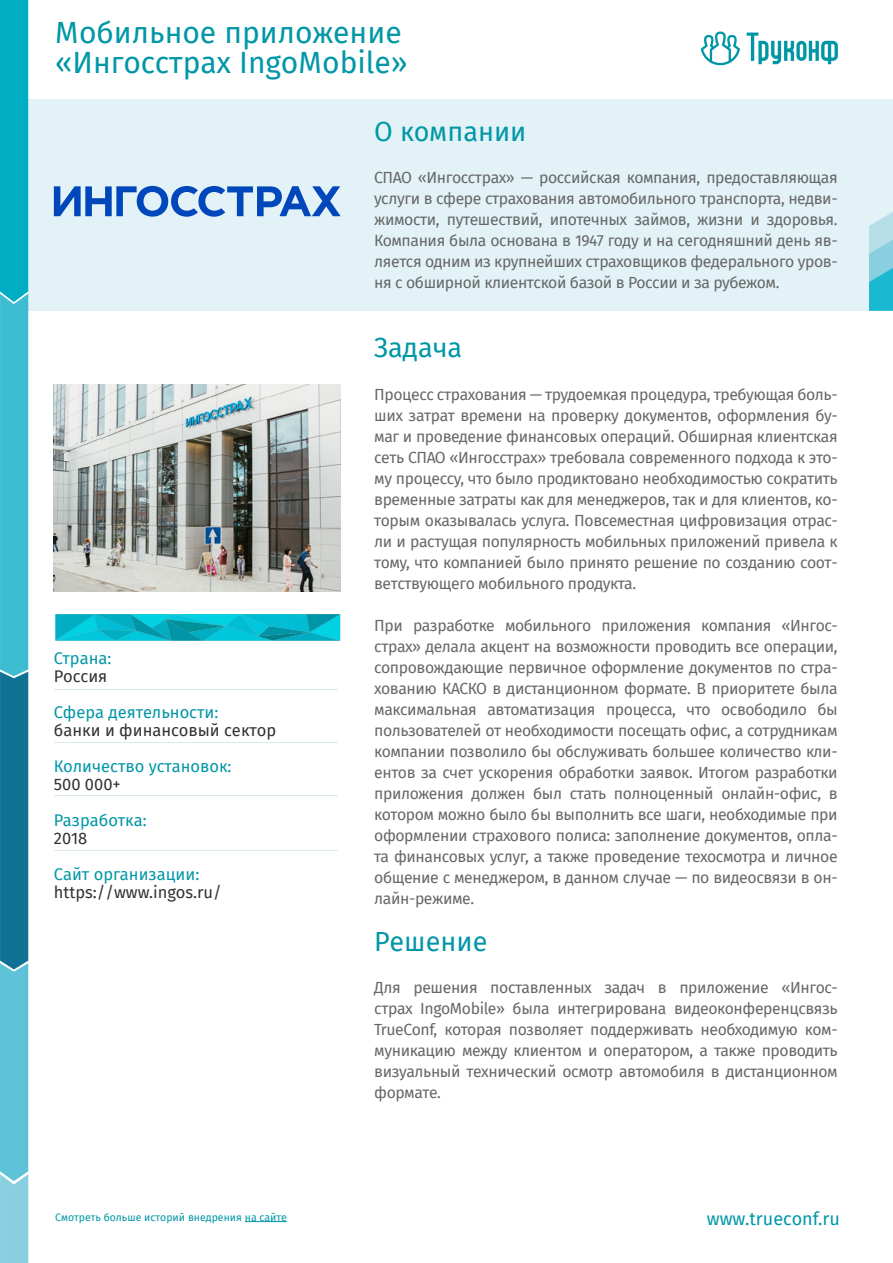
<style>
.page{position:relative;width:893px;height:1263px;background:#fff}
.page>*{position:absolute;margin:0;border:0;box-sizing:border-box;transform-origin:0 0}
.t1{font:30px/30px "Fira Sans";color:#0197a7}
.t2{font:27px "Fira Sans";color:#0197a7}
.t3{font:18px "Fira Sans";color:#0197a7}
.t4{font:16.5px "Fira Sans";color:#0197a7}
.t5{font:16.5px "Fira Sans";color:#333232}
.t6{font:15.75px/21px "Fira Sans";letter-spacing:-.025em;color:#666766;text-align:justify}
.t7{font:10.5px "Fira Sans";color:#0197a7}
</style>
<div class="page">
<img style="left:54px;top:385px;width:286px;height:206px">
<hr style="left:245px;top:1221px;width:42px;height:1px;background:#0197a7">
<div style="left:28px;top:99px;width:865px;height:212px;background:#e2f2f7"></div>
<svg style="left:0;top:0;width:28px;height:1263px;background:#31aac1"></svg>
<svg style="left:869px;top:212px;width:24px;height:99px;background:#74cdde"></svg>
<hr style="left:54px;top:689px;width:284px;height:1px;background:#107392">
<hr style="left:54px;top:742px;width:284px;height:1px;background:#107392">
<hr style="left:54px;top:795px;width:284px;height:1px;background:#107392">
<hr style="left:54px;top:850px;width:284px;height:1px;background:#107392">
<svg style="left:55px;top:614px;width:285px;height:27px;background:#06b6c9"></svg>
<svg style="left:54px;top:186px;width:286px;height:31px"></svg>
<svg style="left:701px;top:32px;width:39px;height:34px"></svg>
<svg style="left:747px;top:33px;width:91px;height:31px"></svg>
<h1 class="t1" style="left:55px;top:17px;width:354px">Мобильное приложение «Ингосстрах IngoMobile»</h1>
<h2 class="t2" style="left:374px;top:111px;width:154px">О компании</h2>
<p class="t6" style="left:374px;top:166px;width:465px">СПАО «Ингосстрах» — российская компания, предоставляющая услуги в сфере страхования автомобильного транспорта, недви&shy;жимости, путешествий, ипотечных займов, жизни и здоровья.<br>Компания была основана в 1947 году и на сегодняшний день яв&shy;ляется одним из крупнейших страховщиков федерального уров&shy;ня с обширной клиентской базой в России и за рубежом.</p>
<p class="t4" style="left:54px;top:646px;width:59px">Страна:</p>
<p class="t5" style="left:54px;top:664px;width:55px">Россия</p>
<p class="t4" style="left:54px;top:700px;width:166px">Сфера деятельности:</p>
<p class="t5" style="left:54px;top:718px;width:224px">банки и финансовый сектор</p>
<p class="t4" style="left:54px;top:754px;width:179px">Количество установок:</p>
<p class="t5" style="left:54px;top:772px;width:68px">500 000+</p>
<p class="t4" style="left:54px;top:808px;width:94px">Разработка:</p>
<p class="t5" style="left:54px;top:826px;width:35px">2018</p>
<p class="t4" style="left:54px;top:862px;width:147px">Сайт организации:</p>
<p class="t5" style="left:54px;top:880px;width:169px">https://www.ingos.ru/</p>
<p class="t7" style="left:55px;top:1209px;width:233px">Смотреть больше историй внедрения на сайте</p>
<h2 class="t2" style="left:374px;top:328px;width:90px">Задача</h2>
<p class="t6" style="left:374px;top:383px;width:465px">Процесс страхования — трудоемкая процедура, требующая боль&shy;ших затрат времени на проверку документов, оформления бу&shy;маг и проведение финансовых операций. Обширная клиентская сеть СПАО «Ингосстрах» требовала современного подхода к это&shy;му процессу, что было продиктовано необходимостью сократить временные затраты как для менеджеров, так и для клиентов, ко&shy;торым оказывалась услуга. Повсеместная цифровизация отрас&shy;ли и растущая популярность мобильных приложений привела к тому, что компанией было принято решение по созданию соот&shy;ветствующего мобильного продукта.</p>
<p class="t6" style="left:374px;top:614px;width:465px">При разработке мобильного приложения компания «Ингос&shy;страх» делала акцент на возможности проводить все операции, сопровождающие первичное оформление документов по стра&shy;хованию КАСКО в дистанционном формате. В приоритете была максимальная автоматизация процесса, что освободило бы пользователей от необходимости посещать офис, а сотрудникам компании позволило бы обслуживать большее количество кли&shy;ентов за счет ускорения обработки заявок. Итогом разработки приложения должен был стать полноценный онлайн-офис, в котором можно было бы выполнить все шаги, необходимые при оформлении страхового полиса: заполнение документов, опла&shy;та финансовых услуг, а также проведение техосмотра и личное общение с менеджером, в данном случае — по видеосвязи в он&shy;лайн-режиме.</p>
<h2 class="t2" style="left:374px;top:921px;width:115px">Решение</h2>
<p class="t6" style="left:374px;top:976px;width:465px">Для решения поставленных задач в приложение «Ингос&shy;страх IngoMobile» была интегрирована видеоконференцсвязь TrueConf, которая позволяет поддерживать необходимую ком&shy;муникацию между клиентом и оператором, а также проводить визуальный технический осмотр автомобиля в дистанционном формате.</p>
<p class="t3" style="left:707px;top:1205px;width:135px">www.trueconf.ru</p>
</div>
